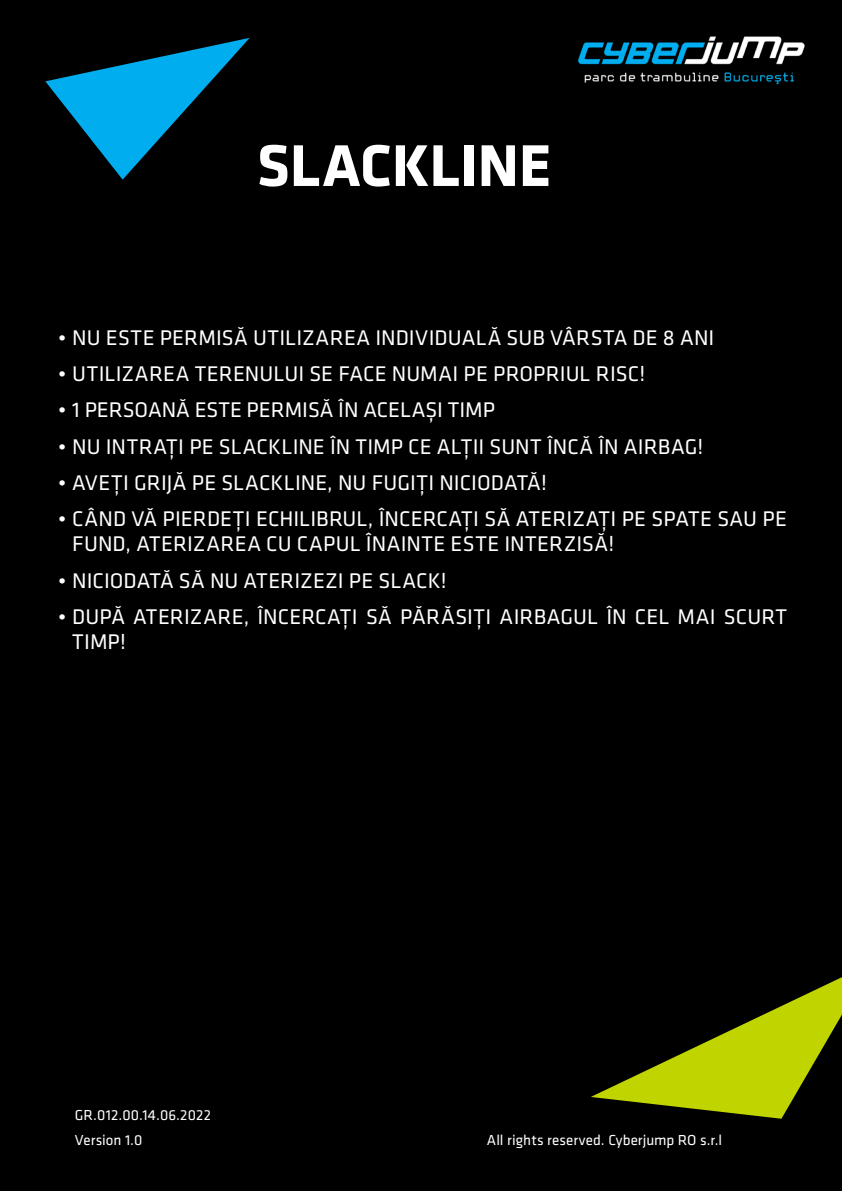
<style>
.page{position:relative;width:842px;height:1191px;background:#000}
.page>*{position:absolute;margin:0;border:0;box-sizing:border-box;transform-origin:0 0}
.t1{font:700 61px "Klavika";color:#fff}
.t2{font:22px/25px "Klavika";letter-spacing:.005em;color:#fff}
.t3{font:15px/25px "Klavika";letter-spacing:.01em;color:#fff}
</style>
<div class="page">
<svg style="left:591px;top:977px;width:251px;height:141px;background:#525b00"></svg>
<svg style="left:45px;top:38px;width:205px;height:142px;background:#004660"></svg>
<img style="left:536px;top:0;width:306px;height:126px">
<h1 class="t1" style="left:257px;top:132px;width:296px">SLACKLINE</h1>
<p class="t2" style="left:58px;top:324px;width:658px">• NU ESTE PERMISĂ UTILIZAREA INDIVIDUALĂ SUB VÂRSTA DE 8 ANI</p>
<p class="t2" style="left:58px;top:360px;width:589px">• UTILIZAREA TERENULUI SE FACE NUMAI PE PROPRIUL RISC!</p>
<p class="t2" style="left:58px;top:397px;width:438px">• 1 PERSOANĂ ESTE PERMISĂ ÎN ACELAȘI TIMP</p>
<p class="t2" style="left:58px;top:433px;width:647px">• NU INTRAȚI PE SLACKLINE ÎN TIMP CE ALȚII SUNT ÎNCĂ ÎN AIRBAG!</p>
<p class="t2" style="left:58px;top:469px;width:491px">• AVEȚI GRIJĂ PE SLACKLINE, NU FUGIȚI NICIODATĂ!</p>
<p class="t2" style="left:72px;top:506px;width:716px;text-indent:-14px">• CÂND VĂ PIERDEȚI ECHILIBRUL, ÎNCERCAȚI SĂ ATERIZAȚI PE SPATE SAU PE<br>FUND, ATERIZAREA CU CAPUL ÎNAINTE ESTE INTERZISĂ!</p>
<p class="t2" style="left:58px;top:567px;width:390px">• NICIODATĂ SĂ NU ATERIZEZI PE SLACK!</p>
<p class="t2" style="left:72px;top:603px;width:716px;text-indent:-14px">• DUPĂ ATERIZARE, ÎNCERCAȚI SĂ PĂRĂSIȚI AIRBAGUL ÎN CEL MAI SCURT<br>TIMP!</p>
<p class="t3" style="left:75px;top:1102px;width:138px">GR.012.00.14.06.2022<br>Version 1.0</p>
<p class="t3" style="left:487px;top:1127px;width:237px">All rights reserved. Cyberjump RO s.r.l</p>
</div>
